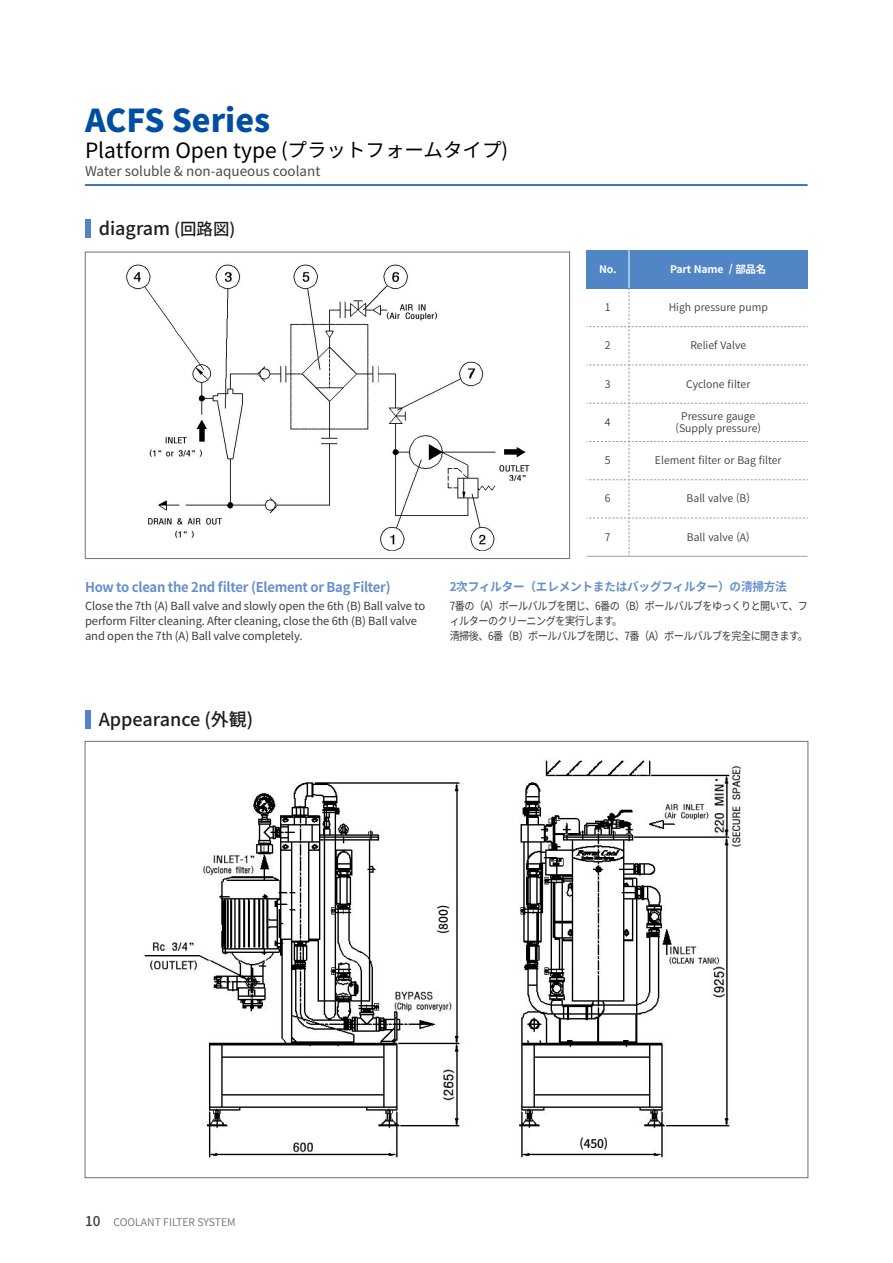
<style>
.page{position:relative;width:893px;height:1263px;background:#fff}
.page>*{position:absolute;margin:0;border:0;box-sizing:border-box;transform-origin:0 0}
.t1{font:900 31.5px "Noto Sans CJ Kkr";color:#004ea2}
.t2{font:21px "Noto Sans CJ Kkr";color:#000}
.t3{font:500 18px "Noto Sans CJ Kkr";color:#1f1e1d}
.t4{font:700 13.5px "Noto Sans CJ Kkr";letter-spacing:-.02em;color:#6690cb}
.t5{font:13.5px "Noto Sans CJ Kkr";color:#4c4948}
.t6{font:700 12px "Noto Sans CJ Kkr";letter-spacing:-.02em;color:#6690cb}
.t7{font:500 12px "Noto Sans CJ Kkr";letter-spacing:-.01em;color:#000}
.t8{font:11.25px/15px "Noto Sans CJ Kkr";letter-spacing:-.01em;color:#3e3a39}
.t9{font:11.25px/15px "Noto Sans CJ Kkr";letter-spacing:-.05em;color:#3e3a39;scale:.9 1}
.t10{font:600 10.5px/12.6px "Noto Sans CJ Kkr";color:#3e3a39;text-align:center}
.t11{font:600 10.5px "Noto Sans CJ Kkr";color:#727171}
.t12{font:700 10.5px "Noto Sans CJ Kkr";letter-spacing:-.02em;color:#fff}
.s1{font-size:19.5px}
.s2{font-size:16.5px}
.s3{font-weight:500;font-size:13.5px;color:#3e3a39}
</style>
<div class="page">
<div style="left:85px;top:252px;width:485px;height:307px;border:1px solid #727171"></div>
<hr style="left:85px;top:184px;width:723px;height:2px;background:#004ea2">
<img style="left:126px;top:264px;width:404px;height:287px">
<div style="left:85px;top:219px;width:6px;height:18px;background:#5185c5"></div>
<img style="left:144px;top:760px;width:598px;height:399px">
<div style="left:586px;top:250px;width:43px;height:38px;background:#5185c5"></div>
<div style="left:629px;top:250px;width:179px;height:38px;background:#5185c5"></div>
<hr style="left:586px;top:288px;width:43px;height:1px;background:#5185c5">
<hr style="left:629px;top:288px;width:179px;height:1px;background:#5185c5">
<hr style="left:586px;top:556px;width:43px;height:1px;background:#9fa0a0">
<hr style="left:629px;top:556px;width:179px;height:1px;background:#9fa0a0">
<hr style="left:629px;top:250px;width:1px;height:38px;background:#fff">
<svg style="left:586px;top:289px;width:222px;height:267px"></svg>
<div style="left:85px;top:710px;width:6px;height:18px;background:#5185c5"></div>
<div style="left:432px;top:875px;width:23px;height:89px;background:#fff"></div>
<div style="left:549px;top:1134px;width:89px;height:18px;background:#fff"></div>
<h1 class="t1" style="left:85px;top:103px;width:187px">ACFS Series</h1>
<h2 class="t2" style="left:85px;top:138px;width:425px">Platform Open type <span class="s1">(プラットフォームタイプ)</span></h2>
<p class="t5" style="left:85px;top:164px;width:237px">Water soluble &amp; non-aqueous coolant</p>
<h3 class="t3" style="left:99px;top:218px;width:138px">diagram <span class="s2">(回路図)</span></h3>
<p class="t4" style="left:85px;top:580px;width:307px">How to clean the 2nd filter (Element or Bag Filter)</p>
<p class="t8" style="left:85px;top:598px;width:342px">Close the 7th (A) Ball valve and slowly open the 6th (B) Ball valve to perform Filter cleaning. After cleaning, close the 6th (B) Ball valve and open the 7th (A) Ball valve completely.</p>
<p class="t12" style="left:599px;top:263px;width:19px">No.</p>
<p class="t12" style="left:670px;top:263px;width:98px">Part Name / 部品名</p>
<p class="t10" style="left:605px;top:301px;width:7px">1</p>
<p class="t10" style="left:669px;top:301px;width:101px">High pressure pump</p>
<p class="t10" style="left:605px;top:339px;width:7px">2</p>
<p class="t10" style="left:690px;top:339px;width:57px">Relief Valve</p>
<p class="t10" style="left:605px;top:378px;width:7px">3</p>
<p class="t10" style="left:686px;top:378px;width:66px">Cyclone filter</p>
<p class="t10" style="left:605px;top:416px;width:7px">4</p>
<p class="t10" style="left:676px;top:410px;width:87px">Pressure gauge (Supply pressure)</p>
<p class="t10" style="left:605px;top:454px;width:7px">5</p>
<p class="t10" style="left:655px;top:454px;width:128px">Element filter or Bag filter</p>
<p class="t10" style="left:605px;top:492px;width:7px">6</p>
<p class="t10" style="left:687px;top:492px;width:65px">Ball valve (B)</p>
<p class="t10" style="left:605px;top:531px;width:7px">7</p>
<p class="t10" style="left:687px;top:531px;width:64px">Ball valve (A)</p>
<p class="t6" style="left:450px;top:580px;width:339px">2次フィルター（エレメントまたはバッグフィルター）の淸掃方法</p>
<p class="t9" style="left:450px;top:598px;width:400px">7番の（A）ボールバルブを閉じ、6番の（B）ボールバルブをゆっくりと開いて、フィルターのクリーニングを実行します。<br>清掃後、6番（B）ボールバルブを閉じ、7番（A）ボールバルブを完全に開きます。</p>
<h3 class="t3" style="left:99px;top:709px;width:156px">Appearance (外観)</h3>
<p class="t7" style="left:437px;top:934px;width:30px;rotate:-90deg">(800)</p>
<p class="t11" style="left:85px;top:1216px;width:152px"><span class="s3">10</span> COOLANT FILTER SYSTEM</p>
<p class="t7" style="left:579px;top:1136px;width:30px">(450)</p>
</div>
